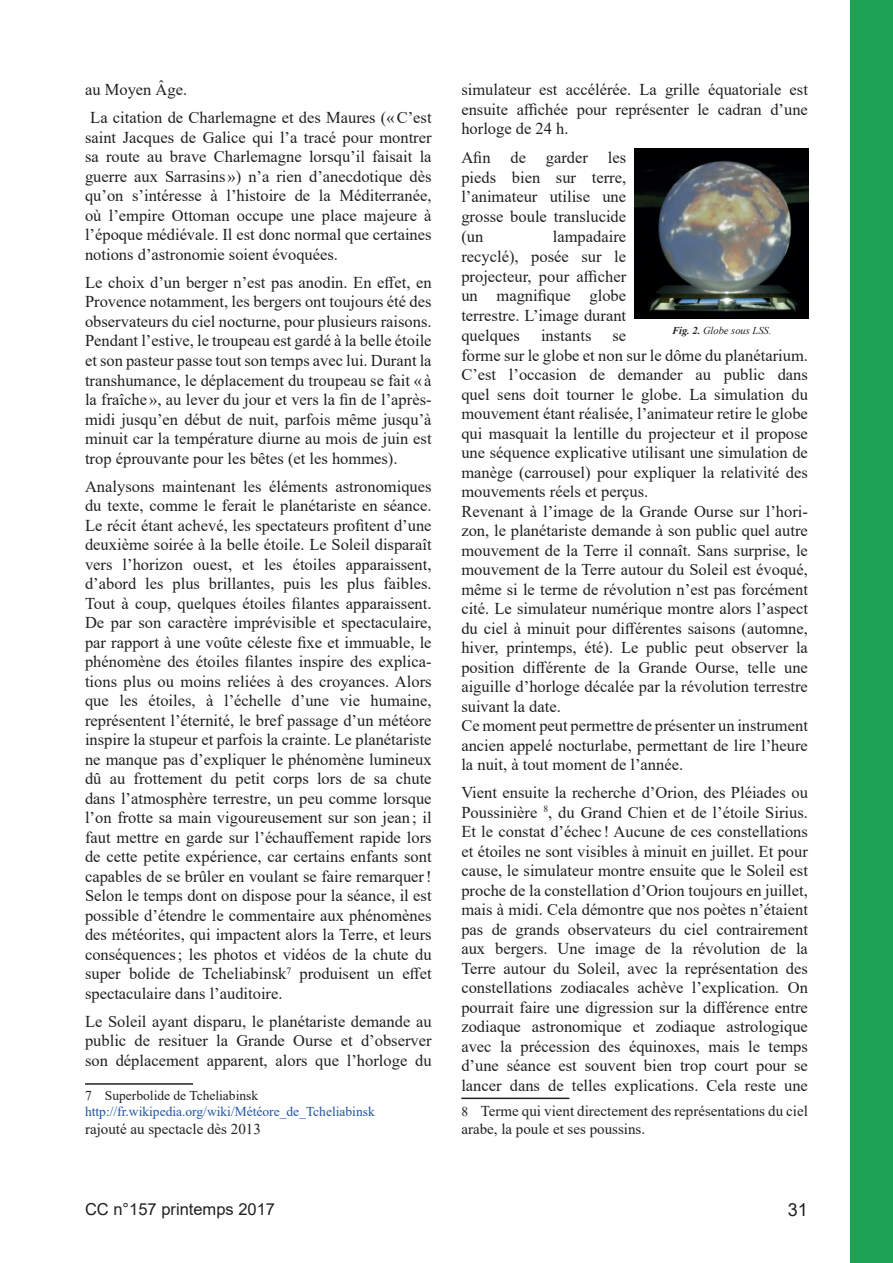
<style>
.page{position:relative;width:893px;height:1263px;background:#fff}
.page>*{position:absolute;margin:0;border:0;box-sizing:border-box;transform-origin:0 0}
.t1{font:18px "Arial";color:#231f20}
.t2{font:16.5px/19.5px "Times New Roman";color:#231f20;text-align:justify}
.t3{font:16.5px "Arial";color:#231f20}
.t4{font:15px/18px "Times New Roman";color:#231f20}
.t5{font:13.5px "Times New Roman";color:#1e56a6}
.t6{font:13.5px "Times New Roman";color:#231f20}
.t7{font:italic 10.5px "Times New Roman";color:#231f20}
.s1{font-weight:700}
.s2{font-size:13.5px}
</style>
<div class="page">
<div style="left:850px;top:0;width:43px;height:1263px;background:#1ea355"></div>
<hr style="left:85px;top:1083px;width:108px;height:2px;background:#231f20">
<hr style="left:461px;top:1097px;width:108px;height:2px;background:#231f20">
<img style="left:635px;top:149px;width:174px;height:170px">
<p class="t2" style="left:90px;top:75px;width:343px;line-height:28px;text-indent:-5px">au Moyen Âge.<br>La citation de Charlemagne et des Maures («C’est</p>
<p class="t2" style="left:85px;top:127px;width:348px">saint Jacques de Galice qui l’a tracé pour montrer sa route au brave Charlemagne lorsqu’il faisait la guerre aux Sarrasins») n’a rien d’anecdotique dès qu’on s’intéresse à l’histoire de la Méditerranée, où l’empire Ottoman occupe une place majeure à l’époque médiévale. Il est donc normal que certaines notions d’astronomie soient évoquées.</p>
<p class="t2" style="left:85px;top:272px;width:348px">Le choix d’un berger n’est pas anodin. En effet, en Provence notamment, les bergers ont toujours été des observateurs du ciel nocturne, pour plusieurs raisons.<br>Pendant l’estive, le troupeau est gardé à la belle étoile et son pasteur passe tout son temps avec lui. Durant la transhumance, le déplacement du troupeau se fait «à la fraîche», au lever du jour et vers la fin de l’après&shy;midi jusqu’en début de nuit, parfois même jusqu’à minuit car la température diurne au mois de juin est trop éprouvante pour les bêtes (et les hommes).</p>
<p class="t2" style="left:85px;top:476px;width:348px">Analysons maintenant les éléments astronomiques du texte, comme le ferait le planétariste en séance.<br>Le récit étant achevé, les spectateurs profitent d’une deuxième soirée à la belle étoile. Le Soleil disparaît vers l’horizon ouest, et les étoiles apparaissent, d’abord les plus brillantes, puis les plus faibles.<br>Tout à coup, quelques étoiles filantes apparaissent.<br>De par son caractère imprévisible et spectaculaire, par rapport à une voûte céleste fixe et immuable, le phénomène des étoiles filantes inspire des explica&shy;tions plus ou moins reliées à des croyances. Alors que les étoiles, à l’échelle d’une vie humaine, représentent l’éternité, le bref passage d’un météore inspire la stupeur et parfois la crainte. Le planétariste ne manque pas d’expliquer le phénomène lumineux dû au frottement du petit corps lors de sa chute dans l’atmosphère terrestre, un peu comme lorsque l’on frotte sa main vigoureusement sur son jean ; il faut mettre en garde sur l’échauffement rapide lors de cette petite expérience, car certains enfants sont capables de se brûler en voulant se faire remarquer!<br>Selon le temps dont on dispose pour la séance, il est possible d’étendre le commentaire aux phénomènes des météorites, qui impactent alors la Terre, et leurs conséquences; les photos et vidéos de la chute du super bolide de Tcheliabinsk<sup>7</sup> produisent un effet spectaculaire dans l’auditoire.</p>
<p class="t2" style="left:85px;top:1011px;width:348px">Le Soleil ayant disparu, le planétariste demande au public de resituer la Grande Ourse et d’observer son déplacement apparent, alors que l’horloge du</p>
<p class="t6" style="left:85px;top:1086px;width:175px">7 Superbolide de Tcheliabinsk</p>
<p class="t5" style="left:85px;top:1102px;width:291px">http://fr.wikipedia.org/wiki/Météore_de_Tcheliabinsk</p>
<p class="t4" style="left:85px;top:1120px;width:177px">rajouté au spectacle dès 2013</p>
<p class="t2" style="left:461px;top:80px;width:348px">simulateur est accélérée. La grille équatoriale est ensuite affichée pour représenter le cadran d’une horloge de 24 h.</p>
<p class="t2" style="left:461px;top:147px;width:166px">Afin de garder les pieds bien sur terre, l’animateur utilise une grosse boule translucide (un</p>
<p class="t2" style="left:461px;top:226px;width:166px;text-indent:91px">lampadaire recyclé), posée sur le projecteur, pour afficher un magnifique globe terrestre. L’image durant quelques</p>
<p class="t7" style="left:672px;top:324px;width:101px"><span class="s1">Fig. 2.</span> Globe sous LSS.</p>
<p class="t2" style="left:541px;top:325px;width:52px">instants</p>
<p class="t2" style="left:461px;top:325px;width:348px;text-align:left;text-indent:151px">se<br>forme sur le globe et non sur le dôme du planétarium.<br>C’est l’occasion de demander au public dans quel sens doit tourner le globe. La simulation du mouvement étant réalisée, l’animateur retire le globe qui masquait la lentille du projecteur et il propose une séquence explicative utilisant une simulation de manège (carrousel) pour expliquer la relativité des mouvements réels et perçus.<br>Revenant à l’image de la Grande Ourse sur l’hori&shy;zon, le planétariste demande à son public quel autre mouvement de la Terre il connaît. Sans surprise, le mouvement de la Terre autour du Soleil est évoqué, même si le terme de révolution n’est pas forcément cité. Le simulateur numérique montre alors l’aspect du ciel à minuit pour différentes saisons (automne, hiver, printemps, été). Le public peut observer la position différente de la Grande Ourse, telle une aiguille d’horloge décalée par la révolution terrestre suivant la date.<br>Ce moment peut permettre de présenter un instrument ancien appelé nocturlabe, permettant de lire l’heure la nuit, à tout moment de l’année.</p>
<p class="t2" style="left:461px;top:782px;width:348px">Vient ensuite la recherche d’Orion, des Pléiades ou Poussinière <sup>8</sup>, du Grand Chien et de l’étoile Sirius.<br>Et le constat d’échec ! Aucune de ces constellations et étoiles ne sont visibles à minuit en juillet. Et pour cause, le simulateur montre ensuite que le Soleil est proche de la constellation d’Orion toujours en juillet, mais à midi. Cela démontre que nos poètes n’étaient pas de grands observateurs du ciel contrairement aux bergers. Une image de la révolution de la Terre autour du Soleil, avec la représentation des constellations zodiacales achève l’explication. On pourrait faire une digression sur la différence entre zodiaque astronomique et zodiaque astrologique avec la précession des équinoxes, mais le temps d’une séance est souvent bien trop court pour se lancer dans de telles explications. Cela reste une</p>
<p class="t4" style="left:461px;top:1102px;width:348px"><span class="s2">8</span> Terme qui vient directement des représentations du ciel arabe, la poule et ses poussins.</p>
<p class="t3" style="left:85px;top:1198px;width:192px">CC n°157 printemps 2017</p>
<p class="t1" style="left:788px;top:1197px;width:22px">31</p>
</div>
